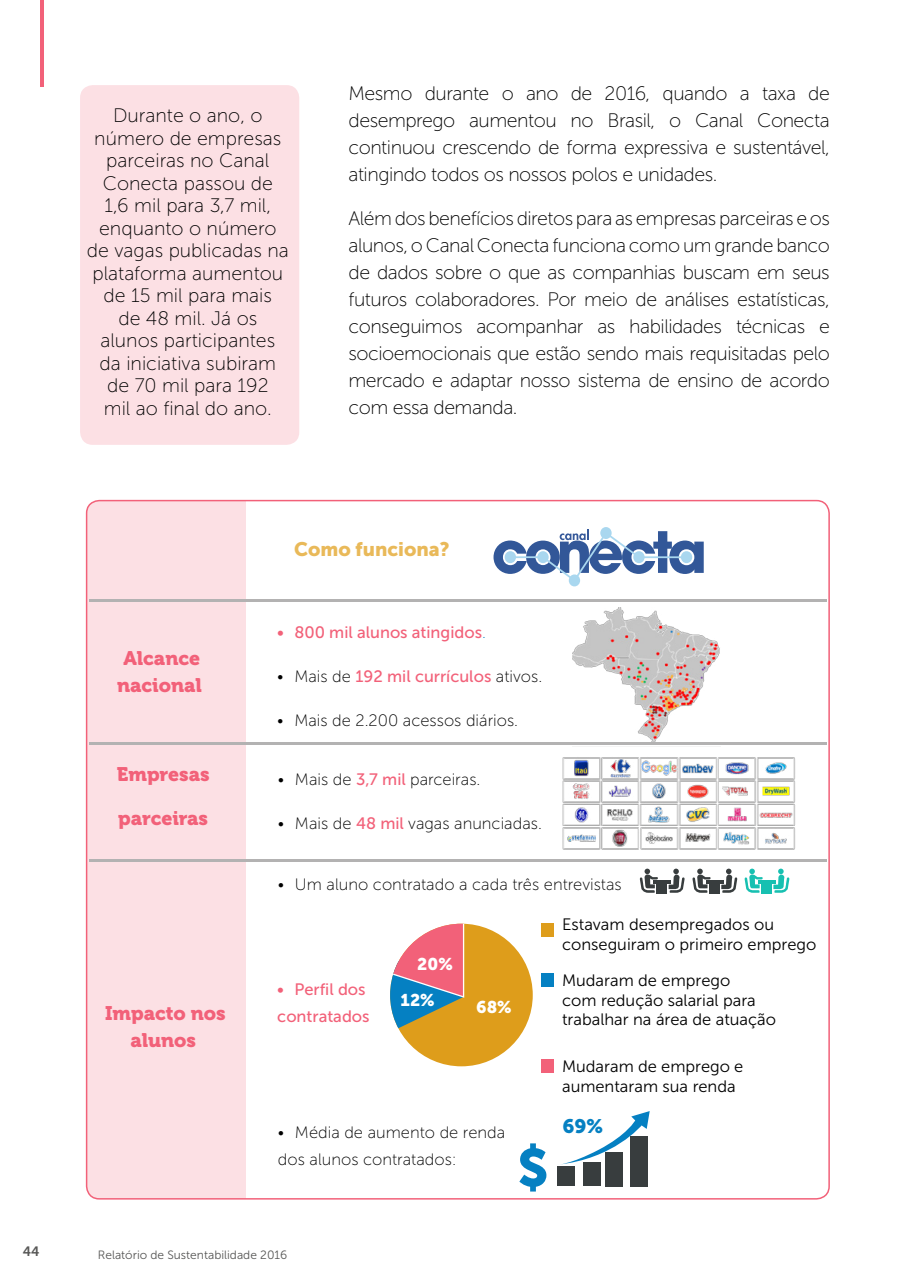
<style>
.page{position:relative;width:915px;height:1285px;background:#fff}
.page>*{position:absolute;margin:0;border:0;box-sizing:border-box;transform-origin:0 0}
.t1{font:52.65px "Museo Sans 900";color:#0580c2}
.t2{font:19.5px/22.5px "Museo Sans 100";color:#000;text-align:justify}
.t3{font:19.5px/27px "Museo 900";color:#f26179;text-align:center}
.t4{font:19.5px "Museo Sans 900";color:#e9b959}
.t5{font:19.5px "Museo Sans 900";color:#0580c2}
.t6{font:16.95px "Museo Sans 900";color:#fff}
.t7{font:16.5px/27px "Museo Sans 100";color:#000}
.t8{font:16.5px/19.5px "Museo Sans 300";color:#000}
.t9{font:16.5px/27px "Museo Sans 500";color:#f26179}
.t10{font:13.5px "Museo Sans 700";color:#575756}
.t11{font:12px "Museo Sans 300";color:#575756}
.s1{font-family:"Museo Sans 100";color:#0580c2}
.s2{font-family:"Museo Sans 100";color:#000}
.s3{font-family:"Museo Sans 500";color:#f26179}
</style>
<div class="page">
<hr style="left:40px;top:0;width:4px;height:87px;background:#f26179">
<div style="left:87px;top:500px;width:159px;height:698px;background:#fce0e4"></div>
<img style="left:572px;top:607px;width:148px;height:138px">
<img style="left:562px;top:757px;width:232px;height:92px">
<svg style="left:668px;top:868px;width:16px;height:24px"></svg>
<svg style="left:639px;top:868px;width:18px;height:24px"></svg>
<svg style="left:652px;top:879px;width:18px;height:4px"></svg>
<div style="left:656px;top:882px;width:11px;height:11px;background:#383d3e"></div>
<svg style="left:721px;top:868px;width:16px;height:24px"></svg>
<svg style="left:692px;top:868px;width:18px;height:24px"></svg>
<svg style="left:705px;top:879px;width:18px;height:4px"></svg>
<div style="left:709px;top:882px;width:10px;height:11px;background:#383d3e"></div>
<svg style="left:773px;top:868px;width:16px;height:24px"></svg>
<svg style="left:744px;top:868px;width:18px;height:24px"></svg>
<svg style="left:757px;top:879px;width:18px;height:4px"></svg>
<div style="left:761px;top:882px;width:10px;height:11px;background:#17c0b1"></div>
<div style="left:390px;top:923px;width:142px;height:143px;background:#de9d1b;border-radius:50%"></div>
<svg style="left:390px;top:923px;width:74px;height:108px"></svg>
<div style="left:540px;top:972px;width:13px;height:14px;background:#0580c2"></div>
<div style="left:540px;top:1059px;width:13px;height:13px;background:#f26179"></div>
<div style="left:540px;top:923px;width:13px;height:13px;background:#de9d1b"></div>
<svg style="left:563px;top:1111px;width:86px;height:53px"></svg>
<div style="left:557px;top:1166px;width:18px;height:19px;background:#383d3e"></div>
<div style="left:582px;top:1162px;width:18px;height:23px;background:#383d3e"></div>
<div style="left:605px;top:1151px;width:18px;height:34px;background:#383d3e"></div>
<div style="left:629px;top:1135px;width:18px;height:50px;background:#383d3e"></div>
<hr style="left:89px;top:599px;width:738px;height:2px;background:#b3b2b2">
<hr style="left:89px;top:742px;width:738px;height:2px;background:#b3b2b2">
<hr style="left:89px;top:859px;width:738px;height:2px;background:#b3b2b2">
<div style="left:80px;top:85px;width:219px;height:360px;background:#fce0e4;border-radius:13px"></div>
<div style="left:568px;top:574px;width:12px;height:12px;background:#a9d7ef;border-radius:50%"></div>
<div style="left:600px;top:527px;width:11px;height:12px;background:#a9d7ef;border-radius:50%"></div>
<svg style="left:493px;top:529px;width:210px;height:54px"></svg>
<p class="t2" style="left:87px;top:104px;width:203px;text-align:center">Durante o ano, o número de empresas parceiras no Canal<br>Conecta passou de<br>1,6 mil para 3,7 mil, enquanto o número de vagas publicadas na plataforma aumentou de 15 mil para mais<br>de 48 mil. Já os<br>alunos participantes<br>da iniciativa subiram de 70 mil para 192<br>mil ao final do ano.</p>
<p class="t2" style="left:348px;top:80px;width:482px;line-height:27px">Mesmo durante o ano de 2016, quando a taxa de desemprego aumentou no Brasil, o Canal Conecta continuou crescendo de forma expressiva e sustentável, atingindo todos os nossos polos e unidades.</p>
<p class="t2" style="left:348px;top:205px;width:482px;line-height:27px">Além dos benefícios diretos para as empresas parceiras e os alunos, o Canal Conecta funciona como um grande banco de dados sobre o que as companhias buscam em seus futuros colaboradores. Por meio de análises estatísticas, conseguimos acompanhar as habilidades técnicas e socioemocionais que estão sendo mais requisitadas pelo mercado e adaptar nosso sistema de ensino de acordo com essa demanda.</p>
<p class="t3" style="left:117px;top:644px;width:86px">Alcance nacional</p>
<p class="t3" style="left:117px;top:760px;width:94px">Empresas</p>
<p class="t3" style="left:118px;top:804px;width:91px">parceiras</p>
<p class="t3" style="left:105px;top:1000px;width:122px">Impacto nos alunos</p>
<p class="t4" style="left:294px;top:538px;width:157px">Como funciona?</p>
<p class="t9" style="left:277px;top:619px;width:210px">• 800 mil alunos atingidos<span class="s1">.</span></p>
<p class="t9" style="left:277px;top:663px;width:266px"><span class="s2">• Mais de</span> 192 mil currículos <span class="s2">ativos.</span></p>
<p class="t7" style="left:277px;top:707px;width:242px">• Mais de 2.200 acessos diários.</p>
<p class="t7" style="left:278px;top:765px;width:204px">• Mais de <span class="s3">3,7 mil</span> parceiras.</p>
<p class="t7" style="left:278px;top:809px;width:265px">• Mais de <span class="s3">48 mil</span> vagas anunciadas.</p>
<p class="t7" style="left:278px;top:870px;width:345px">• Um aluno contratado a cada três entrevistas</p>
<p class="t9" style="left:277px;top:975px;width:94px">• Perfil dos contratados</p>
<p class="t6" style="left:417px;top:954px;width:37px">20%</p>
<p class="t6" style="left:400px;top:990px;width:36px">12%</p>
<p class="t6" style="left:476px;top:996px;width:37px">68%</p>
<p class="t7" style="left:278px;top:1118px;width:229px">• Média de aumento de renda dos alunos contratados:</p>
<h1 class="t1" style="left:517px;top:1137px;width:33px">$</h1>
<p class="t8" style="left:562px;top:914px;width:256px">Estavam desempregados ou conseguiram o primeiro emprego</p>
<p class="t8" style="left:562px;top:970px;width:215px">Mudaram de emprego<br>com redução salarial para trabalhar na área de atuação</p>
<p class="t8" style="left:562px;top:1056px;width:183px">Mudaram de emprego e aumentaram sua renda</p>
<p class="t5" style="left:562px;top:1115px;width:42px">69%</p>
<p class="t10" style="left:23px;top:1243px;width:18px">44</p>
<p class="t11" style="left:98px;top:1248px;width:191px">Relatório de Sustentabilidade 2016</p>
</div>
